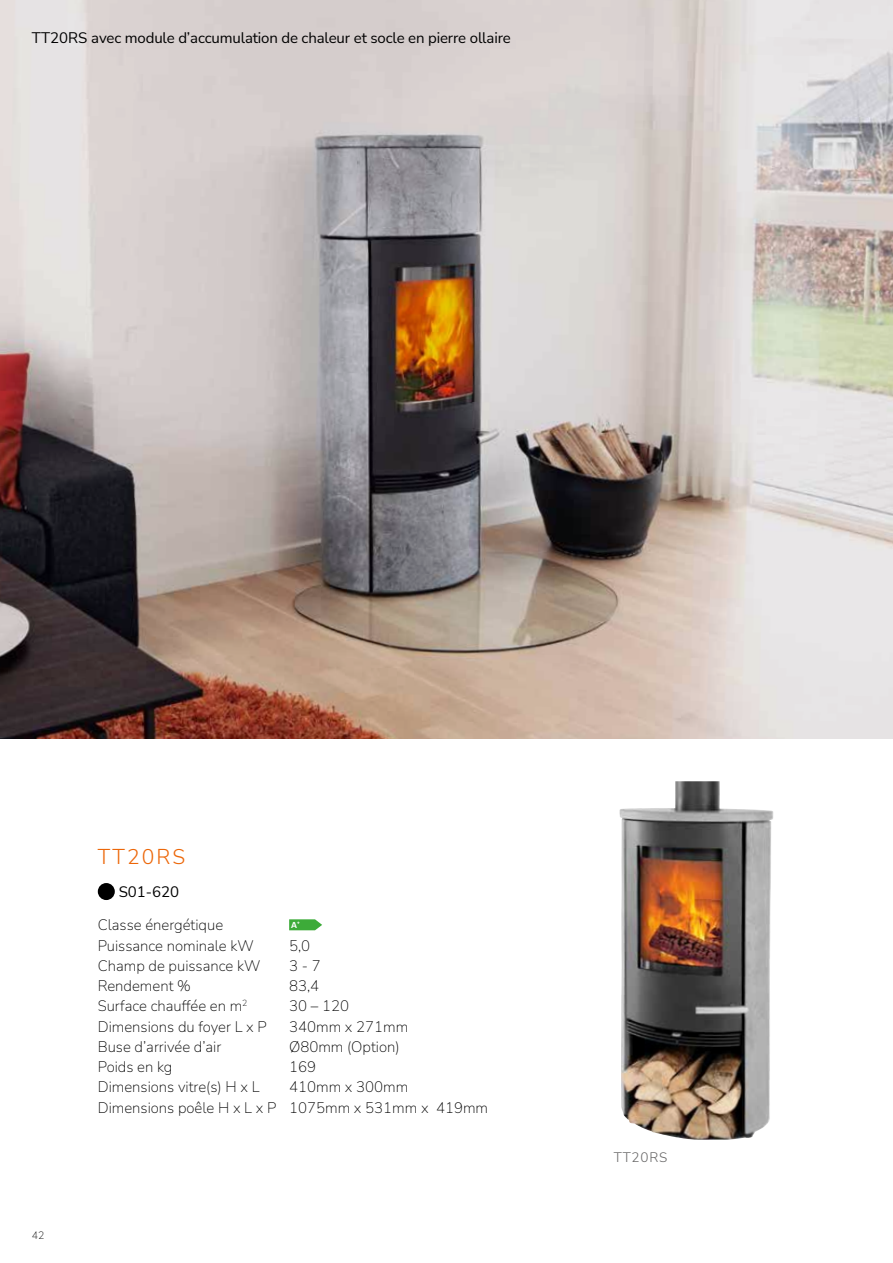
<style>
.page{position:relative;width:893px;height:1263px;background:#fff}
.page>*{position:absolute;margin:0;border:0;box-sizing:border-box;transform-origin:0 0}
.t1{font:300 21px "Nunito Sans";letter-spacing:.1em;color:#ec6608}
.t2{font:200 15px/20.2px "Nunito Sans";color:#000}
.t3{font:15px "Nunito Sans";letter-spacing:-.01em;color:#000}
.t4{font:300 13.5px "Nunito Sans";letter-spacing:.06em;color:#646363}
.t5{font:200 10.5px "Nunito Sans";color:#000}
.t6{font:700 8.4px "Univers";color:#fff}
</style>
<div class="page">
<img style="left:619px;top:781px;width:155px;height:359px">
<img style="left:0;top:0;width:893px;height:738px">
<div style="left:98px;top:883px;width:17px;height:17px;background:#000;border-radius:50%"></div>
<svg style="left:289px;top:919px;width:33px;height:11px"></svg>
<p class="t3" style="left:32px;top:27px;width:480px">TT20RS avec module d’accumulation de chaleur et socle en pierre ollaire</p>
<p class="t5" style="left:32px;top:1228px;width:14px">42</p>
<h1 class="t1" style="left:98px;top:842px;width:89px">TT20RS</h1>
<p class="t3" style="left:119px;top:882px;width:62px">S01-620</p>
<p class="t2" style="left:98px;top:914px;width:127px">Classe énergétique</p>
<p class="t6" style="left:291px;top:920px;width:10px">A<sup>+</sup></p>
<p class="t2" style="left:98px;top:935px;width:158px">Puissance nominale kW</p>
<p class="t2" style="left:289px;top:935px;width:23px">5,0</p>
<p class="t2" style="left:98px;top:955px;width:164px">Champ de puissance kW</p>
<p class="t2" style="left:289px;top:955px;width:33px">3 - 7</p>
<p class="t2" style="left:98px;top:975px;width:95px">Rendement %</p>
<p class="t2" style="left:289px;top:975px;width:32px">83,4</p>
<p class="t2" style="left:98px;top:995px;width:151px">Surface chauffée en m<sup>2</sup></p>
<p class="t2" style="left:289px;top:995px;width:61px">30 – 120</p>
<p class="t2" style="left:98px;top:1016px;width:171px">Dimensions du foyer L x P</p>
<p class="t2" style="left:289px;top:1016px;width:121px">340mm x 271mm</p>
<p class="t2" style="left:98px;top:1036px;width:125px">Buse d’arrivée d’air</p>
<p class="t2" style="left:289px;top:1036px;width:112px">Ø80mm (Option)</p>
<p class="t2" style="left:98px;top:1056px;width:76px">Poids en kg</p>
<p class="t2" style="left:289px;top:1056px;width:28px">169</p>
<p class="t2" style="left:98px;top:1076px;width:163px">Dimensions vitre(s) H x L</p>
<p class="t2" style="left:98px;top:1076px;width:392px;text-indent:191px">410mm x 300mm<br>Dimensions poêle H x L x P 1075mm x 531mm x 419mm</p>
<p class="t4" style="left:614px;top:1148px;width:55px">TT20RS</p>
</div>
